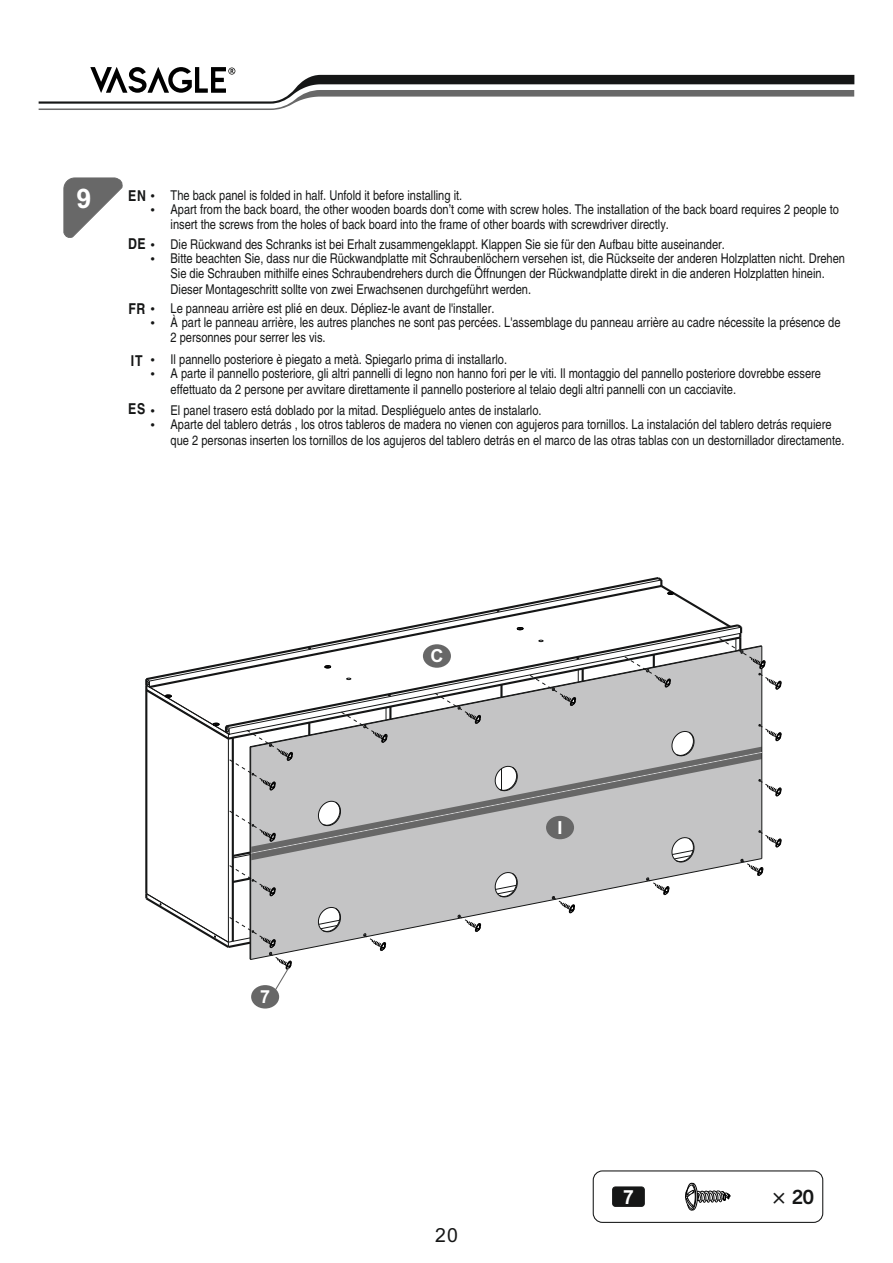
<style>
.page{position:relative;width:893px;height:1263px;background:#fff}
.page>*{position:absolute;margin:0;border:0;box-sizing:border-box;transform-origin:0 0}
.t1{font:700 27px "Arial";color:#fff}
.t2{font:700 19.5px "News Gothic BT";color:#151616}
.t3{font:19.5px "Arial";color:#151616}
.t4{font:700 19.5px "Arial";color:#fff}
.t5{font:700 18px "Arial";color:#fff}
.t6{font:700 condensed 15px "Helvetica";letter-spacing:.045em;color:#151616}
.t7{font:condensed 13.5px/14.1px "Helvetica";color:#151616}
</style>
<div class="page">
<svg style="left:39px;top:67px;width:815px;height:43px"></svg>
<div style="left:253px;top:748px;width:508px;height:110px;background:#c4c4c5"></div>
<svg style="left:63px;top:178px;width:60px;height:60px"></svg>
<svg style="left:685px;top:1183px;width:46px;height:28px"></svg>
<div style="left:593px;top:1170px;width:230px;height:53px;border:1px solid #151616;border-radius:9px"></div>
<div style="left:612px;top:1186px;width:33px;height:21px;background:#151616;border:1px solid #151616;border-radius:3px"></div>
<hr style="left:761px;top:646px;width:1px;height:106px;background:#151616">
<svg style="left:670px;top:747px;width:26px;height:5px"></svg>
<div style="left:293px;top:690px;width:469px;height:57px;background:#c4c4c5"></div>
<svg style="left:670px;top:854px;width:26px;height:4px"></svg>
<hr style="left:761px;top:752px;width:1px;height:106px;background:#151616">
<svg style="left:251px;top:858px;width:489px;height:94px"></svg>
<hr style="left:250px;top:853px;width:1px;height:106px;background:#151616">
<svg style="left:250px;top:752px;width:513px;height:102px"></svg>
<svg style="left:293px;top:729px;width:449px;height:6px"></svg>
<svg style="left:293px;top:689px;width:447px;height:40px"></svg>
<svg style="left:308px;top:723px;width:2px;height:12px"></svg>
<hr style="left:145px;top:690px;width:2px;height:203px;background:#151616">
<hr style="left:232px;top:738px;width:2px;height:203px;background:#151616">
<hr style="left:228px;top:739px;width:1px;height:203px;background:#151616">
<svg style="left:231px;top:850px;width:22px;height:9px"></svg>
<svg style="left:147px;top:583px;width:477px;height:106px"></svg>
<div style="left:546px;top:816px;width:28px;height:23px;background:#676767;border-radius:50%"></div>
<svg style="left:325px;top:661px;width:6px;height:7px"></svg>
<svg style="left:517px;top:623px;width:6px;height:7px"></svg>
<svg style="left:529px;top:668px;width:55px;height:38px"></svg>
<svg style="left:434px;top:692px;width:47px;height:32px"></svg>
<svg style="left:341px;top:706px;width:50px;height:37px"></svg>
<svg style="left:624px;top:577px;width:157px;height:113px"></svg>
<svg style="left:758px;top:724px;width:23px;height:17px"></svg>
<svg style="left:758px;top:779px;width:23px;height:17px"></svg>
<svg style="left:758px;top:830px;width:23px;height:17px"></svg>
<svg style="left:740px;top:858px;width:23px;height:18px"></svg>
<svg style="left:646px;top:877px;width:23px;height:18px"></svg>
<svg style="left:552px;top:896px;width:23px;height:17px"></svg>
<svg style="left:457px;top:914px;width:24px;height:18px"></svg>
<svg style="left:363px;top:933px;width:23px;height:18px"></svg>
<svg style="left:145px;top:678px;width:148px;height:112px"></svg>
<svg style="left:229px;top:810px;width:47px;height:32px"></svg>
<div style="left:251px;top:985px;width:28px;height:23px;background:#676767;border-radius:50%"></div>
<svg style="left:145px;top:865px;width:147px;height:128px"></svg>
<div style="left:423px;top:644px;width:28px;height:24px;background:#676767;border-radius:50%"></div>
<h1 class="t1" style="left:77px;top:189px;width:17px">9</h1>
<p class="t6" style="left:128px;top:190px;width:19px">EN</p>
<p class="t6" style="left:128px;top:238px;width:19px">DE</p>
<p class="t6" style="left:128px;top:303px;width:19px">FR</p>
<p class="t6" style="left:131px;top:355px;width:13px">IT</p>
<p class="t6" style="left:128px;top:403px;width:19px">ES</p>
<p class="t7" style="left:171px;top:189px;width:670px">The back panel is folded in half. Unfold it before installing it.<br>Apart from the back board, the other wooden boards don’t come with screw holes. The installation of the back board requires 2 people to</p>
<p class="t7" style="left:171px;top:216px;width:556px;line-height:19.2px">insert the screws from the holes of back board into the frame of other boards with screwdriver directly.<br>Die Rückwand des Schranks ist bei Erhalt zusammengeklappt. Klappen Sie sie für den Aufbau bitte auseinander.</p>
<p class="t7" style="left:171px;top:251px;width:676px;line-height:15.6px">Bitte beachten Sie, dass nur die Rückwandplatte mit Schraubenlöchern versehen ist, die Rückseite der anderen Holzplatten nicht. Drehen<br>Sie die Schrauben mithilfe eines Schraubendrehers durch die Öffnungen der Rückwandplatte direkt in die anderen Holzplatten hinein.<br>Dieser Montageschritt sollte von zwei Erwachsenen durchgeführt werden.</p>
<p class="t7" style="left:171px;top:302px;width:671px">Le panneau arrière est plié en deux. Dépliez-le avant de l'installer.<br>À part le panneau arrière, les autres planches ne sont pas percées. L'assemblage du panneau arrière au cadre nécessite la présence de</p>
<p class="t7" style="left:171px;top:328px;width:338px;line-height:21.8px">2 personnes pour serrer les vis.<br>Il pannello posteriore è piegato a metà. Spiegarlo prima di installarlo.</p>
<p class="t7" style="left:171px;top:367px;width:652px;line-height:15.6px">A parte il pannello posteriore, gli altri pannelli di legno non hanno fori per le viti. Il montaggio del pannello posteriore dovrebbe essere effettuato da 2 persone per avvitare direttamente il pannello posteriore al telaio degli altri pannelli con un cacciavite.</p>
<p class="t7" style="left:171px;top:405px;width:662px">El panel trasero está doblado por la mitad. Despliéguelo antes de instalarlo.<br>Aparte del tablero detrás , los otros tableros de madera no vienen con agujeros para tornillos. La instalación del tablero detrás requiere</p>
<p class="t7" style="left:171px;top:434px;width:675px">que 2 personas inserten los tornillos de los agujeros del tablero detrás en el marco de las otras tablas con un destornillador directamente.</p>
<h3 class="t5" style="left:260px;top:990px;width:12px">7</h3>
<h3 class="t5" style="left:430px;top:649px;width:14px">C</h3>
<h3 class="t5" style="left:557px;top:821px;width:7px">I</h3>
<h2 class="t3" style="left:435px;top:1228px;width:24px">20</h2>
<h2 class="t4" style="left:623px;top:1189px;width:12px">7</h2>
<h2 class="t2" style="left:771px;top:1189px;width:45px">× 20</h2>
</div>
